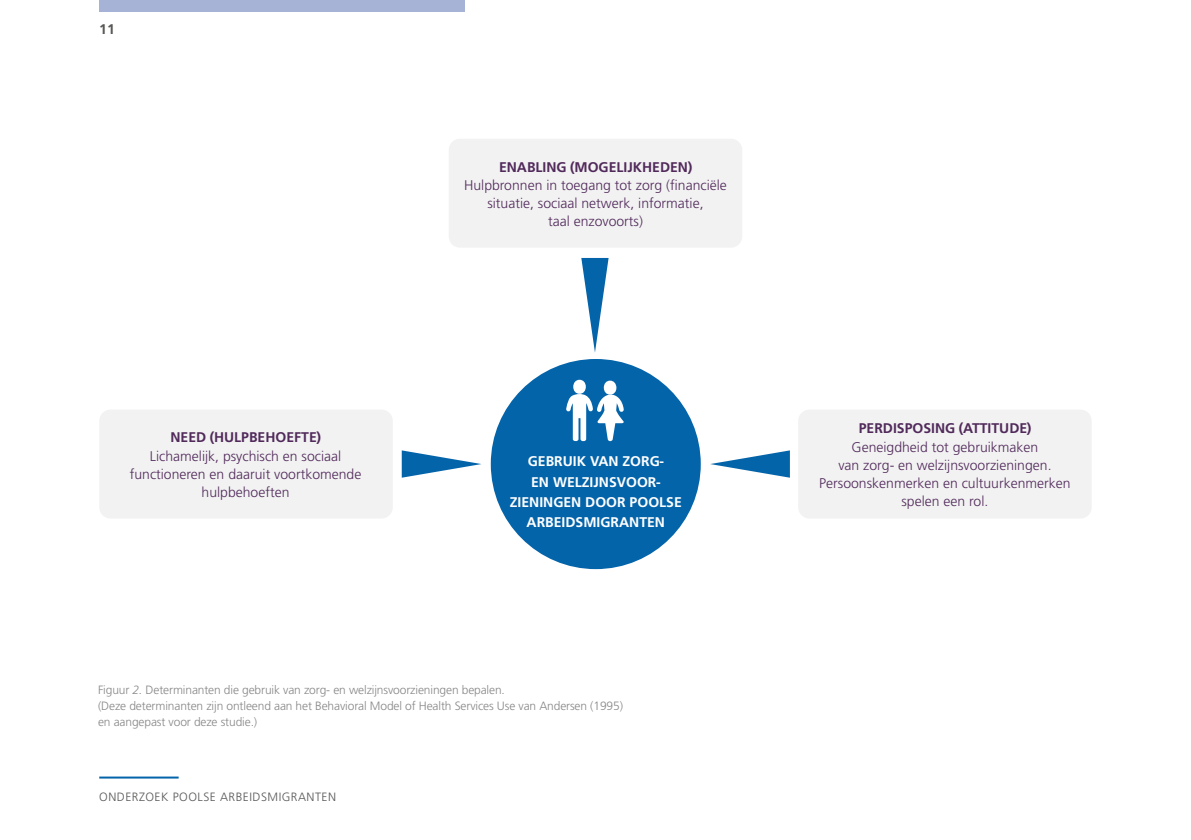
<style>
.page{position:relative;width:1191px;height:840px;background:#fff}
.page>*{position:absolute;margin:0;border:0;box-sizing:border-box;transform-origin:0 0}
.t1{font:300 14px/18px "Fontys Frutiger";color:#512a5b;text-align:center}
.t2{font:700 14px/20px "Fontys Frutiger";color:#fff;text-align:center}
.t3{font:700 14px "Fontys Frutiger";color:#512a5b}
.t4{font:700 14px "Fontys Frutiger";color:#575756}
.t5{font:300 12px/16px "Fontys Frutiger";letter-spacing:-.01em;color:#878787}
.t6{font:300 12px "Fontys Frutiger";letter-spacing:.04em;color:#575756}
.s1{font-style:italic}
</style>
<div class="page">
<div style="left:99px;top:0;width:366px;height:11px;background:#a6b3d6"></div>
<hr style="left:99px;top:776px;width:80px;height:2px;background:#0464aa">
<div style="left:449px;top:139px;width:293px;height:108px;background:#f2f2f2;border-radius:11px"></div>
<div style="left:798px;top:409px;width:293px;height:109px;background:#f2f2f2;border-radius:11px"></div>
<div style="left:99px;top:409px;width:294px;height:109px;background:#f2f2f2;border-radius:11px"></div>
<div style="left:492px;top:360px;width:208px;height:207px;background:#0464aa;border-radius:50%"></div>
<svg style="left:581px;top:258px;width:27px;height:94px"></svg>
<svg style="left:402px;top:450px;width:79px;height:27px"></svg>
<svg style="left:710px;top:450px;width:80px;height:27px"></svg>
<div style="left:573px;top:379px;width:13px;height:14px;background:#fff;border-radius:50%"></div>
<div style="left:604px;top:380px;width:12px;height:14px;background:#fff;border-radius:50%"></div>
<svg style="left:566px;top:393px;width:58px;height:48px"></svg>
<p class="t4" style="left:99px;top:21px;width:17px">11</p>
<p class="t3" style="left:170px;top:429px;width:152px">NEED (HULPBEHOEFTE)</p>
<p class="t1" style="left:130px;top:446px;width:233px">Lichamelijk, psychisch en sociaal functioneren en daaruit voortkomende hulpbehoeften</p>
<p class="t3" style="left:499px;top:158px;width:194px">ENABLING (MOGELIJKHEDEN)</p>
<p class="t1" style="left:464px;top:176px;width:264px">Hulpbronnen in toegang tot zorg (financiële situatie, sociaal netwerk, informatie,<br>taal enzovoorts)</p>
<p class="t2" style="left:510px;top:451px;width:173px">GEBRUIK VAN ZORG-<br>EN WELZIJNSVOOR-<br>ZIENINGEN DOOR POOLSE<br>ARBEIDSMIGRANTEN</p>
<p class="t5" style="left:98px;top:682px;width:526px">Figuur <span class="s1">2.</span> Determinanten die gebruik van zorg- en welzijnsvoorzieningen bepalen.<br>(Deze determinanten zijn ontleend aan het Behavioral Model of Health Services Use van Andersen (1995) en aangepast voor deze studie.)</p>
<p class="t6" style="left:99px;top:789px;width:238px">ONDERZOEK POOLSE ARBEIDSMIGRANTEN</p>
<p class="t3" style="left:858px;top:420px;width:174px">PERDISPOSING (ATTITUDE)</p>
<p class="t1" style="left:819px;top:437px;width:253px">Geneigdheid tot gebruikmaken<br>van zorg- en welzijnsvoorzieningen.<br>Persoonskenmerken en cultuurkenmerken spelen een rol.</p>
</div>
